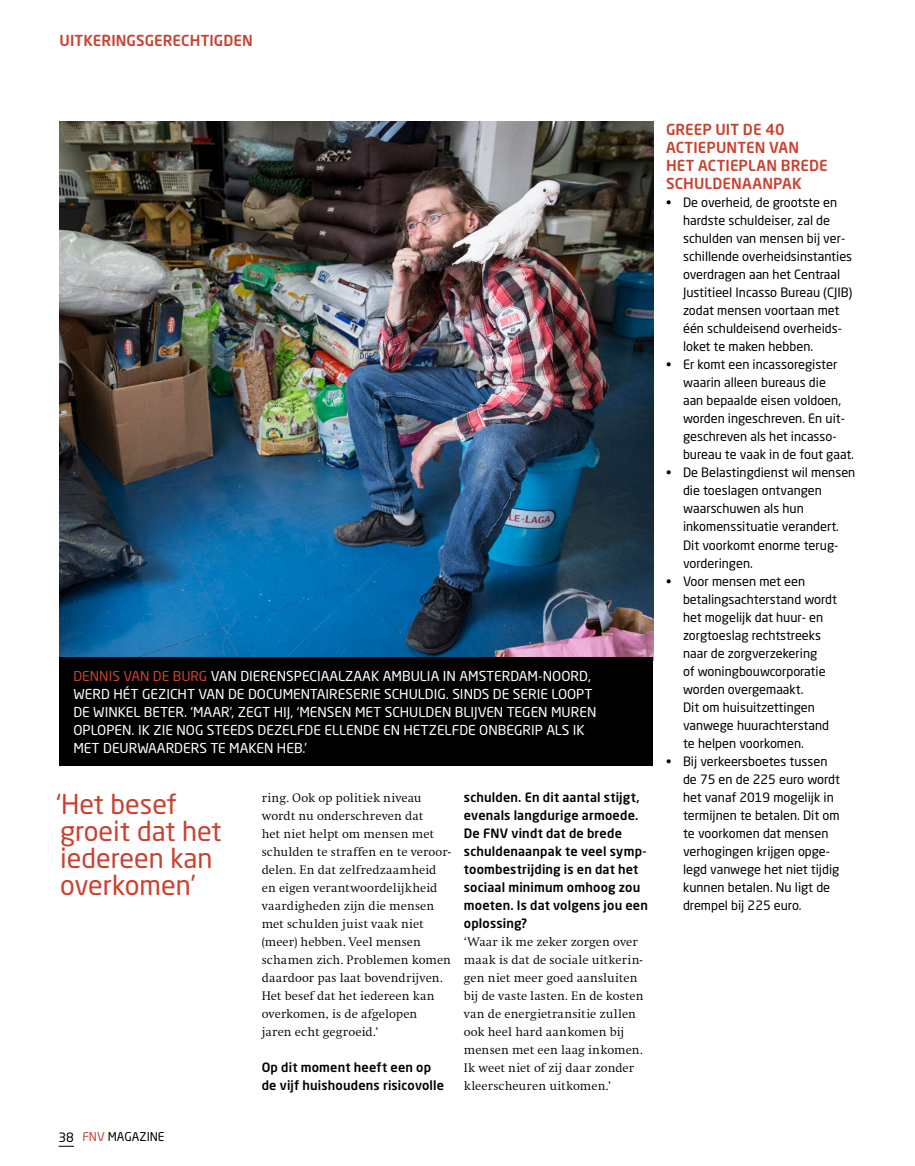
<style>
.page{position:relative;width:915px;height:1166px;background:#fff}
.page>*{position:absolute;margin:0;border:0;box-sizing:border-box;transform-origin:0 0}
.t1{font:27px/27px "Neo Sans Pro";color:#c94231}
.t2{font:500 15px/18px "Neo Sans Pro";letter-spacing:.005em;color:#c94231}
.t3{font:13.5px/18px "Neo Sans Pro";color:#fff}
.t4{font:12.75px/18px "Neo Sans Pro";color:#000}
.t5{font:300 12.75px/18px "Swift";letter-spacing:.01em;color:#000}
.t6{font:500 12.75px/18px "Neo Sans Pro";letter-spacing:.015em;color:#000}
.t7{font:12px "Neo Sans Pro";letter-spacing:-.005em;color:#000}
.s1{color:#c94231}
.s2{font-size:12.75px}
</style>
<div class="page">
<svg style="left:58px;top:1145px;width:16px;height:1px"></svg>
<img style="left:59px;top:122px;width:594px;height:538px">
<div style="left:60px;top:657px;width:593px;height:108px;background:#000"></div>
<p class="t2" style="left:60px;top:31px;width:195px">UITKERINGSGERECHTIGDEN</p>
<p class="t3" style="left:73px;top:666px;width:524px"><span class="s1">DENNIS VAN DE BURG</span> VAN DIERENSPECIAALZAAK AMBULIA IN AMSTERDAM-NOORD, WERD HÉT GEZICHT VAN DE DOCUMENTAIRESERIE SCHULDIG. SINDS DE SERIE LOOPT DE WINKEL BETER. ‘MAAR’, ZEGT HIJ, ‘MENSEN MET SCHULDEN BLIJVEN TEGEN MUREN OPLOPEN. IK ZIE NOG STEEDS DEZELFDE ELLENDE EN HETZELFDE ONBEGRIP ALS IK MET DEURWAARDERS TE MAKEN HEB.’</p>
<h1 class="t1" style="left:56px;top:790px;width:167px">‘Het besef groeit dat het iedereen kan overkomen’</h1>
<p class="t7" style="left:58px;top:1128px;width:107px"><span class="s2">38</span> <span class="s1">FNV</span> MAGAZINE</p>
<p class="t5" style="left:262px;top:788px;width:191px">ring. Ook op politiek niveau wordt nu onderschreven dat<br>het niet helpt om mensen met schulden te straffen en te veroor&shy;delen. En dat zelfredzaamheid en eigen verantwoordelijkheid vaardigheden zijn die mensen met schulden juist vaak niet (meer) hebben. Veel mensen schamen zich. Problemen komen daardoor pas laat bovendrijven.<br>Het besef dat het iedereen kan overkomen, is de afgelopen<br>jaren echt gegroeid.’</p>
<p class="t6" style="left:262px;top:1057px;width:184px">Op dit moment heeft een op de vijf huishoudens risicovolle</p>
<p class="t6" style="left:463px;top:787px;width:185px">schulden. En dit aantal stijgt, evenals langdurige armoede.<br>De FNV vindt dat de brede schuldenaanpak te veel symp&shy;toombestrijding is en dat het sociaal minimum omhoog zou moeten. Is dat volgens jou een oplossing?</p>
<p class="t5" style="left:463px;top:932px;width:181px">‘Waar ik me zeker zorgen over maak is dat de sociale uitkerin&shy;gen niet meer goed aansluiten bij de vaste lasten. En de kosten van de energietransitie zullen ook heel hard aankomen bij mensen met een laag inkomen.<br>Ik weet niet of zij daar zonder kleerscheuren uitkomen.’</p>
<p class="t2" style="left:665px;top:120px;width:163px">GREEP UIT DE 40<br>ACTIEPUNTEN VAN<br>HET ACTIEPLAN BREDE<br>SCHULDENAANPAK</p>
<p class="t4" style="left:682px;top:193px;width:171px;text-indent:-17px">• De overheid, de grootste en hardste schuldeiser, zal de schulden van mensen bij ver&shy;schillende overheidsinstanties overdragen aan het Centraal<br>Justitieel Incasso Bureau (CJIB) zodat mensen voortaan met één schuldeisend overheids&shy;loket te maken hebben.</p>
<p class="t4" style="left:682px;top:355px;width:172px;text-indent:-17px">• Er komt een incassoregister waarin alleen bureaus die<br>aan bepaalde eisen voldoen, worden ingeschreven. En uit&shy;geschreven als het incasso&shy;bureau te vaak in de fout gaat.</p>
<p class="t4" style="left:682px;top:463px;width:174px;text-indent:-17px">• De Belastingdienst wil mensen die toeslagen ontvangen waarschuwen als hun inkomenssituatie verandert.<br>Dit voorkomt enorme terug&shy;vorderingen.</p>
<p class="t4" style="left:682px;top:571px;width:155px;text-indent:-17px">• Voor mensen met een betalingsachterstand wordt het mogelijk dat huur- en zorgtoeslag rechtstreeks naar de zorgverzekering<br>of woningbouwcorporatie worden overgemaakt.<br>Dit om huisuitzettingen vanwege huurachterstand te helpen voorkomen.</p>
<p class="t4" style="left:682px;top:751px;width:158px;text-indent:-17px">• Bij verkeersboetes tussen de 75 en de 225 euro wordt het vanaf 2019 mogelijk in termijnen te betalen. Dit om te voorkomen dat mensen verhogingen krijgen opge&shy;legd vanwege het niet tijdig kunnen betalen. Nu ligt de drempel bij 225 euro.</p>
</div>
